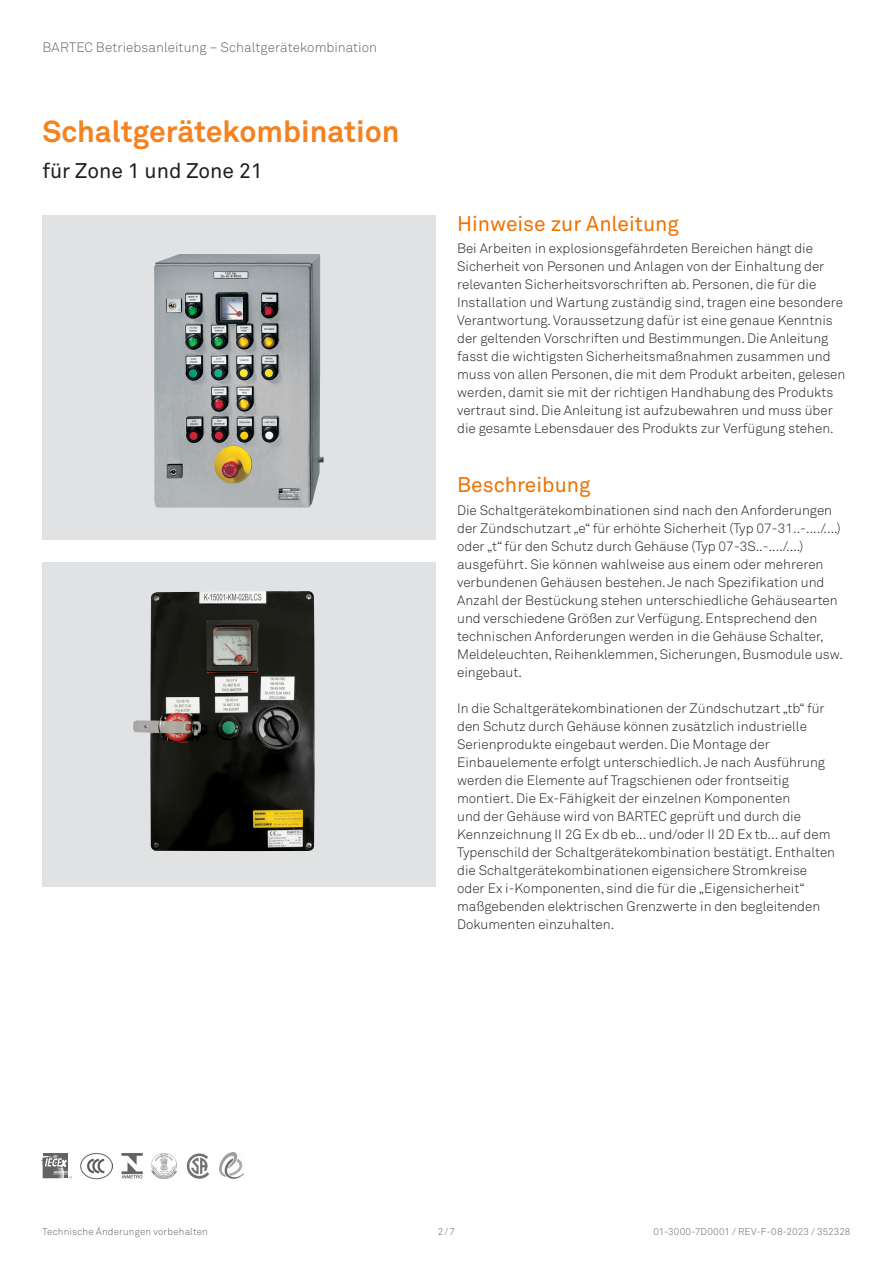
<style>
.page{position:relative;width:893px;height:1263px;background:#fff}
.page>*{position:absolute;margin:0;border:0;box-sizing:border-box;transform-origin:0 0}
.t1{font:700 30px "Akkurat Pro";color:#f58220}
.Headline_1{font:21px "Akkurat Pro";color:#ef7100}
.t2{font:21px "Akkurat Pro";color:#231f20}
.Body{font:21px "Akkurat Pro";color:#ef7100}
.Body-2{font:300 13.5px/18px "Akkurat Pro";color:#231f20}
.t3{font:300 13.5px "Akkurat Pro";letter-spacing:.005em;color:#636366}
.t4{font:300 9.75px "Akkurat Pro";letter-spacing:.015em;color:#636366}
</style>
<div class="page">
<div style="left:43px;top:215px;width:393px;height:325px;background:#e1e2e4"></div>
<div style="left:43px;top:562px;width:393px;height:325px;background:#e1e2e4"></div>
<img style="left:154px;top:254px;width:170px;height:254px">
<img style="left:133px;top:591px;width:182px;height:260px">
<svg style="left:43px;top:1153px;width:29px;height:25px"></svg>
<img style="left:80px;top:1153px;width:33px;height:26px">
<svg style="left:121px;top:1153px;width:22px;height:25px"></svg>
<img style="left:151px;top:1153px;width:26px;height:25px">
<img style="left:186px;top:1153px;width:24px;height:25px">
<img style="left:219px;top:1153px;width:24px;height:25px">
<p class="t3" style="left:43px;top:39px;width:336px">BARTEC Betriebsanleitung – Schaltgerätekombination</p>
<p class="t1" style="left:43px;top:112px;width:359px">Schaltgerätekombination</p>
<p class="t2" style="left:43px;top:158px;width:222px">für Zone 1 und Zone 21</p>
<p class="Headline_1" style="left:457px;top:212px;width:223px">Hinweise zur Anleitung</p>
<p class="Body-2" style="left:457px;top:240px;width:390px">Bei Arbeiten in explosionsgefährdeten Bereichen hängt die Sicherheit von Personen und Anlagen von der Einhaltung der relevanten Sicherheitsvorschriften ab. Personen, die für die Installation und Wartung zuständig sind, tragen eine besondere Verantwortung. Voraussetzung dafür ist eine genaue Kenntnis der geltenden Vorschriften und Bestimmungen. Die Anleitung fasst die wichtigsten Sicherheitsmaßnahmen zusammen und muss von allen Personen, die mit dem Produkt arbeiten, gelesen werden, damit sie mit der richtigen Handhabung des Produkts vertraut sind. Die Anleitung ist aufzubewahren und muss über die gesamte Lebensdauer des Produkts zur Verfügung stehen.</p>
<p class="Body" style="left:457px;top:473px;width:135px">Beschreibung</p>
<p class="Body-2" style="left:457px;top:501px;width:387px">Die Schaltgerätekombinationen sind nach den Anforderungen der Zündschutzart „e“ für erhöhte Sicherheit (Typ 07-31..-..../....) oder „t“ für den Schutz durch Gehäuse (Typ 07-3S..-..../....) ausgeführt. Sie können wahlweise aus einem oder mehreren verbundenen Gehäusen bestehen. Je nach Spezifikation und Anzahl der Bestückung stehen unterschiedliche Gehäusearten und verschiedene Größen zur Verfügung. Entsprechend den technischen Anforderungen werden in die Gehäuse Schalter, Meldeleuchten, Reihenklemmen, Sicherungen, Busmodule usw. eingebaut.</p>
<p class="Body-2" style="left:457px;top:699px;width:379px">In die Schaltgerätekombinationen der Zündschutzart „tb“ für den Schutz durch Gehäuse können zusätzlich industrielle Serienprodukte eingebaut werden. Die Montage der Einbauelemente erfolgt unterschiedlich. Je nach Ausführung werden die Elemente auf Tragschienen oder frontseitig montiert. Die Ex-Fähigkeit der einzelnen Komponenten<br>und der Gehäuse wird von BARTEC geprüft und durch die Kennzeichnung II 2G Ex db eb... und/oder II 2D Ex tb... auf dem Typenschild der Schaltgerätekombination bestätigt. Enthalten die Schaltgerätekombinationen eigensichere Stromkreise oder Ex i-Komponenten, sind die für die „Eigensicherheit“ maßgebenden elektrischen Grenzwerte in den begleitenden Dokumenten einzuhalten.</p>
<p class="t4" style="left:43px;top:1226px;width:167px">Technische Änderungen vorbehalten</p>
<p class="t4" style="left:438px;top:1226px;width:19px">2/7</p>
<p class="t4" style="left:653px;top:1226px;width:199px">01-3000-7D0001 / REV-F-08-2023 / 352328</p>
</div>
